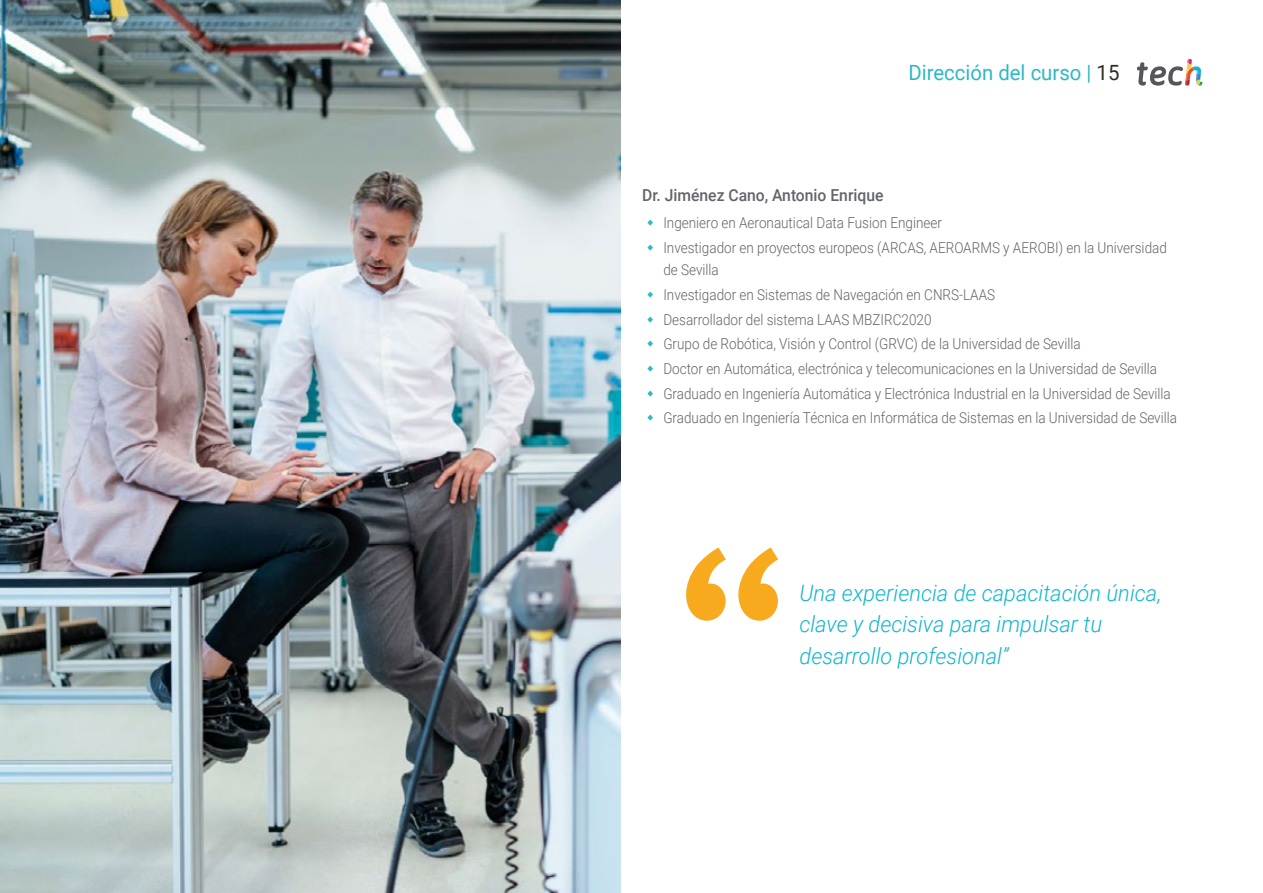
<style>
.page{position:relative;width:1263px;height:893px;background:#fff}
.page>*{position:absolute;margin:0;border:0;box-sizing:border-box;transform-origin:0 0}
.t1{font:italic 300 22.5px/31.5px "Roboto";color:#0fb6cf}
.t2{font:21px "Roboto";color:#2db8c5}
.t3{font:500 16.5px "Roboto";color:#61646a;scale:.95 1}
.t4{font:300 15px/24.6px "Roboto";color:#61646a;scale:.9 1}
.s1{color:#312e20}
</style>
<div class="page">
<img style="left:0;top:0;width:621px;height:893px">
<svg style="left:1137px;top:59px;width:65px;height:27px"></svg>
<svg style="left:686px;top:547px;width:92px;height:74px"></svg>
<h2 class="t2" style="left:908px;top:57px;width:213px">Dirección del curso | <span class="s1">15</span></h2>
<p class="t3" style="left:642px;top:184px;width:256px">Dr. Jiménez Cano, Antonio Enrique</p>
<p class="t4" style="left:663px;top:210px;width:561px">Ingeniero en Aeronautical Data Fusion Engineer<br>Investigador en proyectos europeos (ARCAS, AEROARMS y AEROBI) en la Universidad</p>
<p class="t4" style="left:663px;top:257px;width:572px">de Sevilla<br>Investigador en Sistemas de Navegación en CNRS-LAAS<br>Desarrollador del sistema LAAS MBZIRC2020<br>Grupo de Robótica, Visión y Control (GRVC) de la Universidad de Sevilla<br>Doctor en Automática, electrónica y telecomunicaciones en la Universidad de Sevilla Graduado en Ingeniería Automática y Electrónica Industrial en la Universidad de Sevilla Graduado en Ingeniería Técnica en Informática de Sistemas en la Universidad de Sevilla</p>
<h1 class="t1" style="left:799px;top:576px;width:363px">Una experiencia de capacitación única, clave y decisiva para impulsar tu desarrollo profesional”</h1>
</div>
